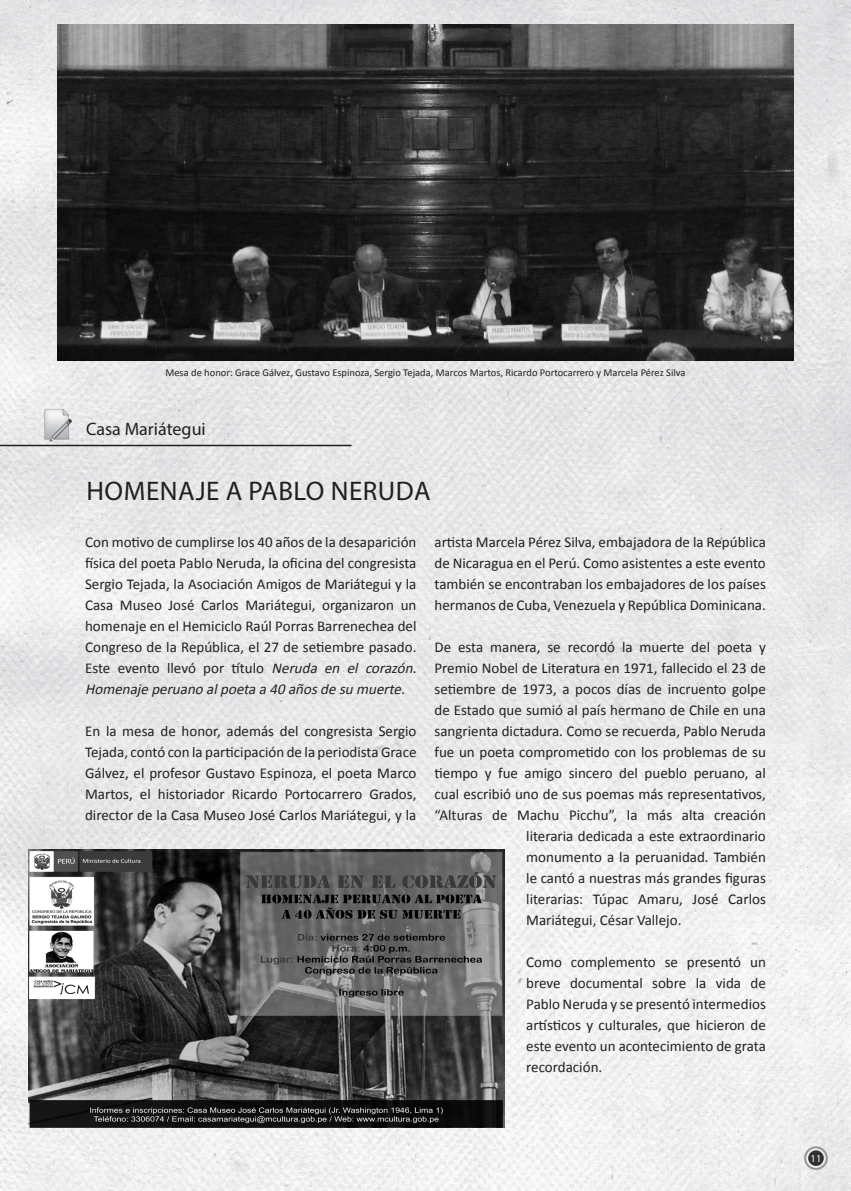
<style>
.page{position:relative;width:851px;height:1191px;background:#fff}
.page>*{position:absolute;margin:0;border:0;box-sizing:border-box;transform-origin:0 0}
.TITULOS{font:27px "Myriad Pro";letter-spacing:.02em;color:#231f20}
.AUTOR{font:18px "Myriad Pro";color:#231f20}
.t1{font:15px/21px "Calibri";color:#231f20;text-align:justify}
.Leyemda{font:10.5px "Calibri";color:#231f20}
.t2{font:10.5px "Myriad Pro";color:#fff}
.s1{font-style:italic}
</style>
<div class="page">
<img style="left:0;top:0;width:850px;height:1191px">
<img style="left:34px;top:403px;width:47px;height:47px">
<hr style="left:0;top:445px;width:351px;height:1px;background:#231f20">
<img style="left:29px;top:849px;width:476px;height:278px">
<img style="left:58px;top:24px;width:734px;height:336px">
<svg style="left:804px;top:1146px;width:23px;height:24px"></svg>
<div style="left:808px;top:1150px;width:15px;height:15px;background:#312f30;border-radius:50%"></div>
<p class="Leyemda" style="left:165px;top:366px;width:521px">Mesa de honor: Grace Gálvez, Gustavo Espinoza, Sergio Tejada, Marcos Martos, Ricardo Portocarrero y Marcela Pérez Silva</p>
<p class="AUTOR" style="left:86px;top:417px;width:121px">Casa Mariátegui</p>
<p class="TITULOS" style="left:86px;top:474px;width:345px">HOMENAJE A PABLO NERUDA</p>
<p class="t1" style="left:85px;top:531px;width:333px">Con motivo de cumplirse los 40 años de la desaparición física del poeta Pablo Neruda, la oficina del congresista Sergio Tejada, la Asociación Amigos de Mariátegui y la Casa Museo José Carlos Mariátegui, organizaron un homenaje en el Hemiciclo Raúl Porras Barrenechea del Congreso de la República, el 27 de setiembre pasado.<br>Este evento llevó por título <span class="s1">Neruda en el corazón</span>.<br><span class="s1">Homenaje peruano alpoeta a 40 añosde su muerte.</span></p>
<p class="t1" style="left:85px;top:720px;width:333px">En la mesa de honor, además del congresista Sergio Tejada, contó con la participación de la periodista Grace Gálvez, el profesor Gustavo Espinoza, el poeta Marco Martos, el historiador Ricardo Portocarrero Grados, director de la Casa Museo José Carlos Mariátegui, y la</p>
<p class="t1" style="left:434px;top:531px;width:333px">artista Marcela Pérez Silva, embajadora de la República de Nicaragua en el Perú. Como asistentes a este evento también se encontraban los embajadores de los países hermanos de Cuba, Venezuela y República Dominicana.</p>
<p class="t1" style="left:434px;top:636px;width:333px">De esta manera, se recordó la muerte del poeta y</p>
<p class="t1" style="left:434px;top:657px;width:333px">Premio Nobel de Literatura en 1971, fallecido el 23 de</p>
<p class="t1" style="left:434px;top:678px;width:333px">setiembre de 1973, a pocos días de incruento golpe</p>
<p class="t1" style="left:434px;top:699px;width:333px">de Estado que sumió al país hermano de Chile en una</p>
<p class="t1" style="left:434px;top:720px;width:333px">sangrienta dictadura. Como se recuerda, Pablo Neruda</p>
<p class="t1" style="left:434px;top:741px;width:333px">fue un poeta comprometido con los problemas de su</p>
<p class="t1" style="left:434px;top:762px;width:333px">tiempo y fue amigo sincero del pueblo peruano, al</p>
<p class="t1" style="left:434px;top:783px;width:333px">cual escribió uno de sus poemas más representativos,</p>
<p class="t1" style="left:434px;top:804px;width:333px">“Alturas de Machu Picchu”, la más alta creación</p>
<p class="t1" style="left:526px;top:825px;width:241px">literaria dedicada a este extraordinario</p>
<p class="t1" style="left:526px;top:846px;width:241px">monumento a la peruanidad. También</p>
<p class="t1" style="left:526px;top:867px;width:241px">le cantó a nuestras más grandes figuras</p>
<p class="t1" style="left:526px;top:888px;width:241px">literarias: Túpac Amaru, José Carlos</p>
<p class="t1" style="left:526px;top:909px;width:157px">Mariátegui, César Vallejo.</p>
<p class="t1" style="left:526px;top:951px;width:241px">Como complemento se presentó un breve documental sobre la vida de Pablo Neruda y se presentó intermedios artísticos y culturales, que hicieron de este evento un acontecimiento de grata recordación.</p>
<p class="t2" style="left:810px;top:1151px;width:12px">11</p>
</div>
